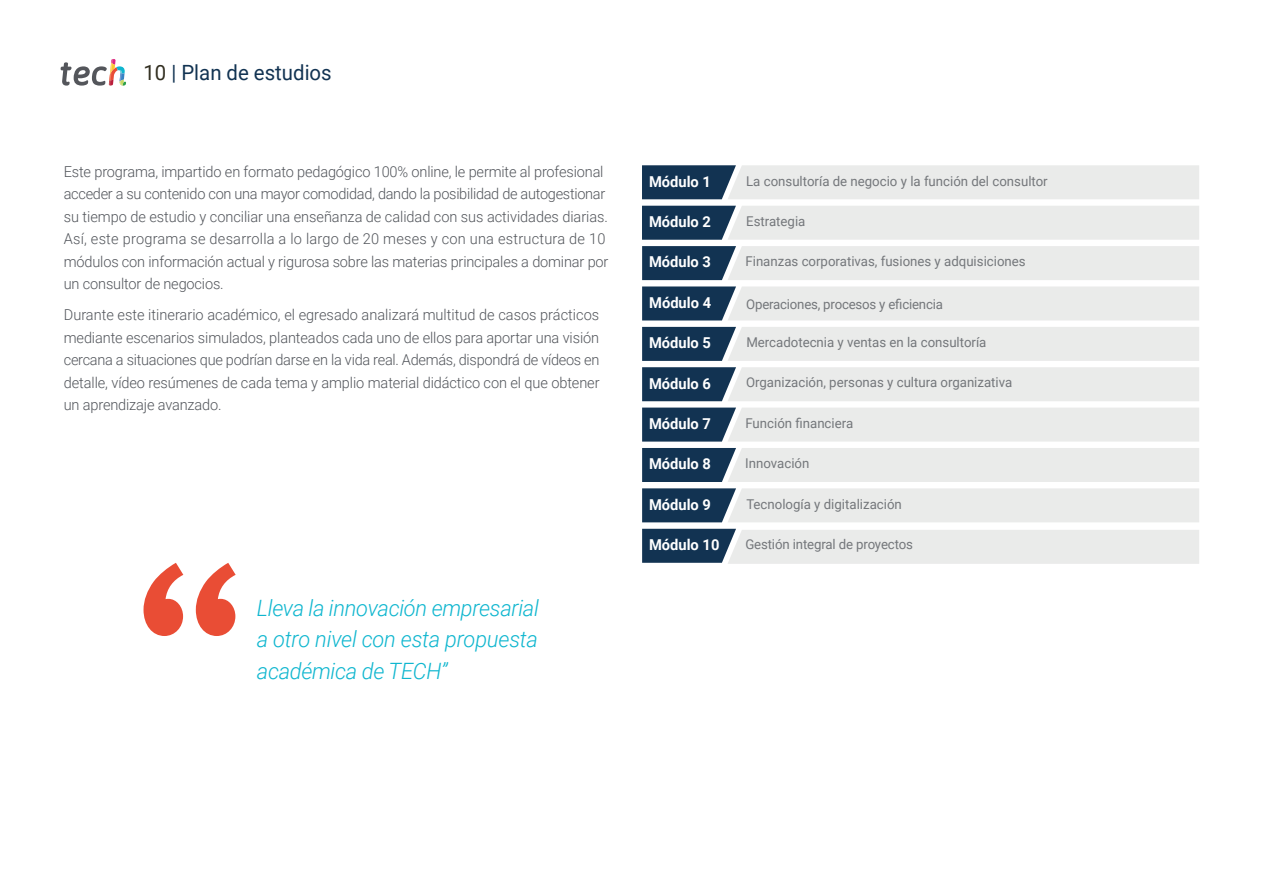
<style>
.page{position:relative;width:1263px;height:893px;background:#fff}
.page>*{position:absolute;margin:0;border:0;box-sizing:border-box;transform-origin:0 0}
.t1{font:italic 300 22.5px/31.5px "Roboto";letter-spacing:-.015em;color:#0fb6cf;text-align:justify}
.t2{font:21px "Roboto";color:#123352}
.t3{font:300 15px/22.5px "Roboto";letter-spacing:-.01em;color:#52555b}
.t4{font:700 15px "Roboto";color:#fff}
.t5{font:13.5px "Roboto";color:#74777b}
.s1{color:#312e20}
</style>
<div class="page">
<svg style="left:61px;top:59px;width:65px;height:27px"></svg>
<svg style="left:144px;top:563px;width:92px;height:73px"></svg>
<svg style="left:642px;top:165px;width:557px;height:34px;background:#c8ced2"></svg>
<svg style="left:642px;top:206px;width:557px;height:34px;background:#c9ced2"></svg>
<svg style="left:642px;top:246px;width:557px;height:34px;background:#c8ced2"></svg>
<svg style="left:642px;top:286px;width:557px;height:34px;background:#c9cfd3"></svg>
<svg style="left:642px;top:327px;width:557px;height:34px;background:#c8ced2"></svg>
<svg style="left:642px;top:367px;width:557px;height:34px;background:#c8ced2"></svg>
<svg style="left:642px;top:408px;width:557px;height:34px;background:#c9cfd3"></svg>
<svg style="left:642px;top:488px;width:557px;height:34px;background:#c9cfd2"></svg>
<svg style="left:642px;top:529px;width:557px;height:35px;background:#cad0d3"></svg>
<svg style="left:642px;top:448px;width:557px;height:34px;background:#c8ced2"></svg>
<h2 class="t2" style="left:144px;top:57px;width:190px"><span class="s1">10</span> | Plan de estudios</h2>
<p class="t3" style="left:64px;top:159px;width:546px">Este programa, impartido en formato pedagógico 100% online, le permite al profesional acceder a su contenido con una mayor comodidad, dando la posibilidad de autogestionar su tiempo de estudio y conciliar una enseñanza de calidad con sus actividades diarias.<br>Así, este programa se desarrolla a lo largo de 20 meses y con una estructura de 10 módulos con información actual y rigurosa sobre las materias principales a dominar por un consultor de negocios.</p>
<p class="t3" style="left:64px;top:303px;width:537px;text-align:justify">Durante este itinerario académico, el egresado analizará multitud de casos prácticos mediante escenarios simulados, planteados cada uno de ellos para aportar una visión cercana a situaciones que podrían darse en la vida real. Además, dispondrá de vídeos en detalle, vídeo resúmenes de cada tema y amplio material didáctico con el que obtener un aprendizaje avanzado.</p>
<h1 class="t1" style="left:257px;top:591px;width:283px">Lleva la innovación empresarial a otro nivel con esta propuesta académica de TECH”</h1>
<p class="t4" style="left:649px;top:171px;width:63px">Módulo 1</p>
<p class="t5" style="left:746px;top:171px;width:303px">La consultoría de negocio y la función del consultor</p>
<p class="t4" style="left:649px;top:211px;width:63px">Módulo 2</p>
<p class="t5" style="left:746px;top:212px;width:61px">Estrategia</p>
<p class="t4" style="left:649px;top:252px;width:63px">Módulo 3</p>
<p class="t5" style="left:745px;top:252px;width:282px">Finanzas corporativas, fusiones y adquisiciones</p>
<p class="t4" style="left:649px;top:292px;width:63px">Módulo 4</p>
<p class="t5" style="left:746px;top:294px;width:198px">Operaciones, procesos y eficiencia</p>
<p class="t4" style="left:649px;top:332px;width:63px">Módulo 5</p>
<p class="t5" style="left:746px;top:333px;width:242px">Mercadotecnia y ventas en la consultoría</p>
<p class="t4" style="left:649px;top:373px;width:63px">Módulo 6</p>
<p class="t5" style="left:746px;top:373px;width:268px">Organización, personas y cultura organizativa</p>
<p class="t4" style="left:649px;top:413px;width:63px">Módulo 7</p>
<p class="t5" style="left:745px;top:414px;width:109px">Función financiera</p>
<p class="t4" style="left:649px;top:453px;width:63px">Módulo 8</p>
<p class="t5" style="left:745px;top:454px;width:66px">Innovación</p>
<p class="t4" style="left:649px;top:494px;width:63px">Módulo 9</p>
<p class="t5" style="left:746px;top:494px;width:157px">Tecnología y digitalización</p>
<p class="t4" style="left:649px;top:534px;width:72px">Módulo 10</p>
<p class="t5" style="left:745px;top:535px;width:169px">Gestión integral de proyectos</p>
</div>
